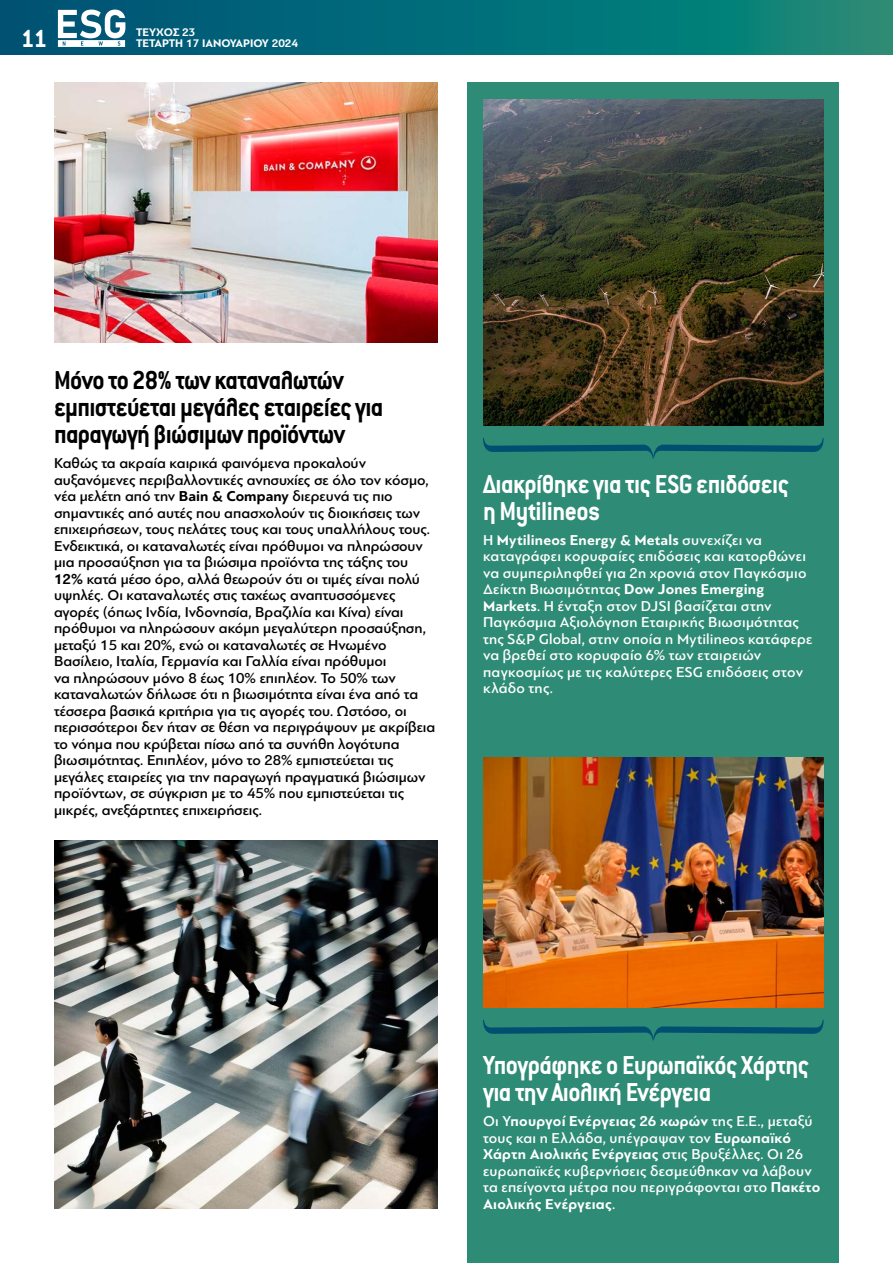
<style>
.page{position:relative;width:893px;height:1263px;background:#fff}
.page>*{position:absolute;margin:0;border:0;box-sizing:border-box;transform-origin:0 0}
.t1{font:700 28.5px/27px "Conduit ITC Hel";letter-spacing:-.02em;color:#fff;scale:.93 1}
.t2{font:700 28.5px/27px "Conduit ITC Hel";letter-spacing:-.025em;color:#000;scale:.93 1}
.t3{font:700 27.3px "Conduit ITC Hel";color:#fff}
.t4{font:500 15px/16.5px "PF Bague Sans Pro";color:#000}
.t5{font:500 15px/16.5px "PF Bague Sans Pro";letter-spacing:.015em;color:#fff}
.t6{font:700 11.55px/10.5px "PF Bague Sans Pro";color:#fff}
.s1{font-weight:700}
</style>
<div class="page">
<svg style="left:0;top:0;width:893px;height:54px;background:#056f78"></svg>
<svg style="left:58px;top:10px;width:67px;height:37px"></svg>
<div style="left:468px;top:83px;width:371px;height:1180px;background:#2e8b75"></div>
<img style="left:54px;top:83px;width:383px;height:259px">
<img style="left:483px;top:757px;width:341px;height:250px">
<img style="left:483px;top:100px;width:341px;height:325px">
<svg style="left:483px;top:1020px;width:341px;height:20px"></svg>
<svg style="left:483px;top:438px;width:341px;height:20px"></svg>
<img style="left:54px;top:840px;width:383px;height:369px">
<h2 class="t3" style="left:21px;top:25px;width:28px">11</h2>
<p class="t6" style="left:136px;top:27px;width:164px">ΤΕΥΧΟΣ 23<br>TΕΤΑΡΤΗ 17 ΙΑΝΟΥΑΡΙΟΥ 2024</p>
<h1 class="t2" style="left:54px;top:368px;width:356px">Μόνο το 28% των καταναλωτών εμπιστεύεται μεγάλες εταιρείες για παραγωγή βιώσιμων προϊόντων</h1>
<p class="t4" style="left:54px;top:455px;width:383px">Καθώς τα ακραία καιρικά φαινόμενα προκαλούν αυξανόμενες περιβαλλοντικές ανησυχίες σε όλο τον κόσμο, νέα μελέτη από την <span class="s1">Bain &amp; Company</span> διερευνά τις πιο σημαντικές από αυτές που απασχολούν τις διοικήσεις των επιχειρήσεων, τους πελάτες τους και τους υπαλλήλους τους.<br>Ενδεικτικά, οι καταναλωτές είναι πρόθυμοι να πληρώσουν μια προσαύξηση για τα βιώσιμα προϊόντα της τάξης του <span class="s1">12%</span> κατά μέσο όρο, αλλά θεωρούν ότι οι τιμές είναι πολύ υψηλές. Οι καταναλωτές στις ταχέως αναπτυσσόμενες αγορές (όπως Ινδία, Ινδονησία, Βραζιλία και Κίνα) είναι πρόθυμοι να πληρώσουν ακόμη μεγαλύτερη προσαύξηση, μεταξύ 15 και 20%, ενώ οι καταναλωτές σε Ηνωμένο Βασίλειο, Ιταλία, Γερμανία και Γαλλία είναι πρόθυμοι<br>να πληρώσουν μόνο 8 έως 10% επιπλέον. Το 50% των καταναλωτών δήλωσε ότι η βιωσιμότητα είναι ένα από τα τέσσερα βασικά κριτήρια για τις αγορές του. Ωστόσο, οι περισσότεροι δεν ήταν σε θέση να περιγράψουν με ακρίβεια το νόημα που κρύβεται πίσω από τα συνήθη λογότυπα βιωσιμότητας. Επιπλέον, μόνο το 28% εμπιστεύεται τις μεγάλες εταιρείες για την παραγωγή πραγματικά βιώσιμων προϊόντων, σε σύγκριση με το 45% που εμπιστεύεται τις μικρές, ανεξάρτητες επιχειρήσεις.</p>
<h1 class="t1" style="left:483px;top:471px;width:331px">Διακρίθηκε για τις ESG επιδόσεις η Mytilineos</h1>
<p class="t5" style="left:483px;top:532px;width:331px">Η <span class="s1">Mytilineos Energy &amp; Metals</span> συνεχίζει να καταγράφει κορυφαίες επιδόσεις και κατορθώνει να συμπεριληφθεί για 2η χρονιά στον Παγκόσμιο Δείκτη Βιωσιμότητας <span class="s1">Dow Jones Emerging Markets</span>. Η ένταξη στον DJSI βασίζεται στην Παγκόσμια Αξιολόγηση Εταιρικής Βιωσιμότητας της S&amp;P Global, στην οποία η Mytilineos κατάφερε να βρεθεί στο κορυφαίο 6% των εταιρειών παγκοσμίως με τις καλύτερες ESG επιδόσεις στον κλάδο της.</p>
<h1 class="t1" style="left:483px;top:1053px;width:352px">Υπογράφηκε ο Ευρωπαϊκός Χάρτης για την Αιολική Ενέργεια</h1>
<p class="t5" style="left:483px;top:1113px;width:339px">Οι Υ<span class="s1">πουργοί Ενέργειας 26 χωρών</span> της Ε.Ε., μεταξύ τους και η Ελλάδα, υπέγραψαν τον <span class="s1">Ευρωπαϊκό Χάρτη Αιολικής Ενέργειας</span> στις Βρυξέλλες. Οι 26 ευρωπαϊκές κυβερνήσεις δεσμεύθηκαν να λάβουν τα επείγοντα μέτρα που περιγράφονται στο <span class="s1">Πακέτο Αιολικής Ενέργειας</span>.</p>
</div>
